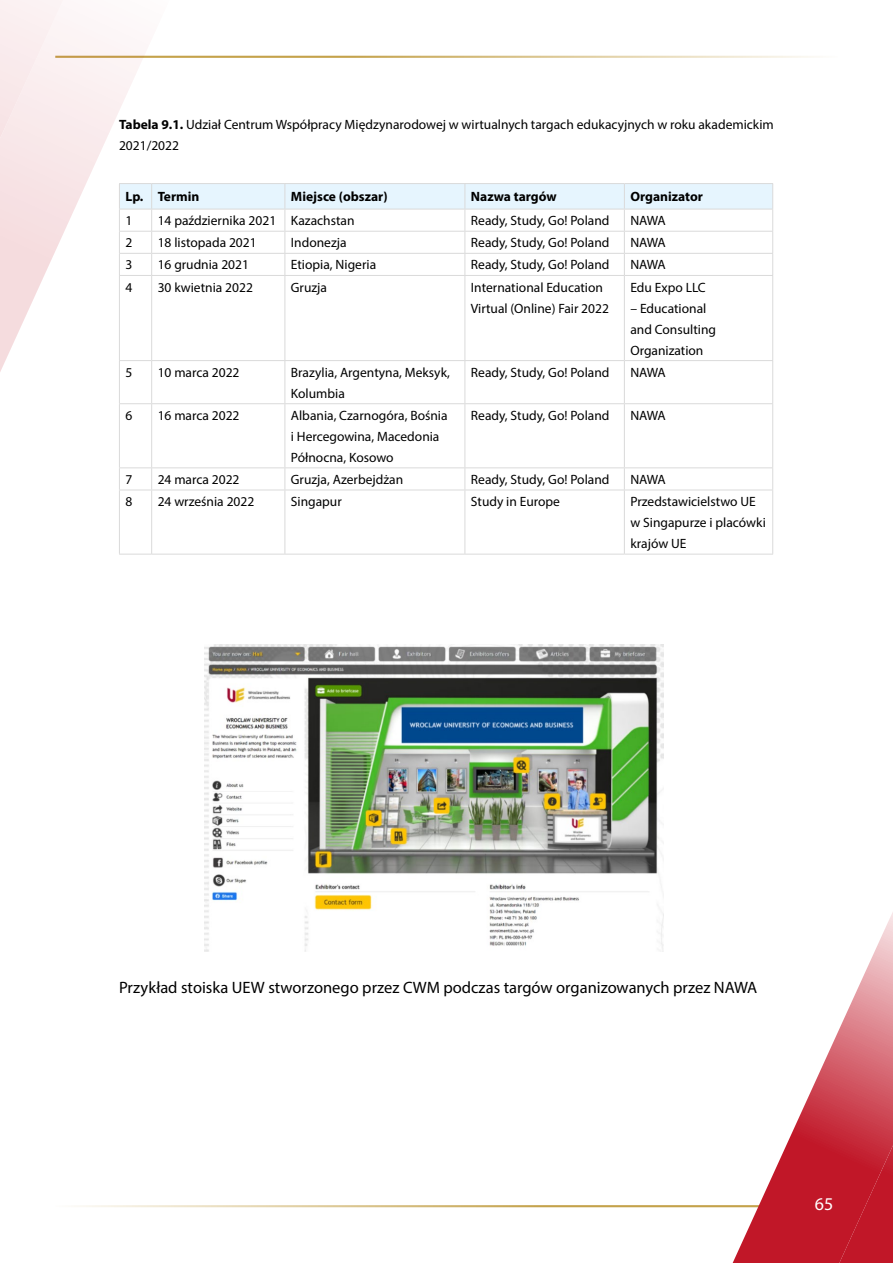
<style>
.page{position:relative;width:893px;height:1263px;background:#fff}
.page>*{position:absolute;margin:0;border:0;box-sizing:border-box;transform-origin:0 0}
.t1{font:18px "Myriad Pro";color:#fff}
.t2{font:16.5px "Myriad Pro";color:#000}
.t3{font:13.5px/21px "Myriad Pro";color:#000}
.t4{font:700 13.5px "Myriad Pro";color:#000}
.s1{font-weight:700}
</style>
<div class="page">
<hr style="left:55px;top:56px;width:783px;height:2px;background:#c4a24b">
<hr style="left:55px;top:1205px;width:776px;height:2px;background:#c4a24b">
<svg style="left:103px;top:42px;width:74px;height:512px"></svg>
<svg style="left:0;top:0;width:103px;height:372px"></svg>
<svg style="left:716px;top:912px;width:177px;height:351px"></svg>
<hr style="left:119px;top:183px;width:33px;height:1px;background:#dadada">
<hr style="left:152px;top:183px;width:133px;height:1px;background:#dadada">
<hr style="left:285px;top:183px;width:180px;height:1px;background:#dadada">
<hr style="left:465px;top:183px;width:159px;height:1px;background:#dadada">
<hr style="left:624px;top:183px;width:149px;height:1px;background:#dadada">
<svg style="left:119px;top:184px;width:654px;height:91px"></svg>
<hr style="left:119px;top:275px;width:33px;height:1px;background:#dadada">
<hr style="left:119px;top:276px;width:1px;height:84px;background:#dadada">
<hr style="left:152px;top:275px;width:133px;height:1px;background:#dadada">
<hr style="left:151px;top:276px;width:1px;height:84px;background:#dadada">
<hr style="left:285px;top:275px;width:180px;height:1px;background:#dadada">
<hr style="left:285px;top:276px;width:1px;height:84px;background:#dadada">
<hr style="left:465px;top:275px;width:159px;height:1px;background:#dadada">
<hr style="left:465px;top:276px;width:1px;height:84px;background:#dadada">
<hr style="left:624px;top:275px;width:149px;height:1px;background:#dadada">
<hr style="left:624px;top:276px;width:1px;height:84px;background:#dadada">
<hr style="left:772px;top:276px;width:1px;height:84px;background:#dadada">
<hr style="left:119px;top:360px;width:33px;height:1px;background:#dadada">
<hr style="left:119px;top:361px;width:1px;height:42px;background:#dadada">
<hr style="left:152px;top:360px;width:133px;height:1px;background:#dadada">
<hr style="left:151px;top:361px;width:1px;height:42px;background:#dadada">
<hr style="left:285px;top:360px;width:180px;height:1px;background:#dadada">
<hr style="left:285px;top:361px;width:1px;height:42px;background:#dadada">
<hr style="left:465px;top:360px;width:159px;height:1px;background:#dadada">
<hr style="left:465px;top:361px;width:1px;height:42px;background:#dadada">
<hr style="left:624px;top:360px;width:149px;height:1px;background:#dadada">
<hr style="left:624px;top:361px;width:1px;height:42px;background:#dadada">
<hr style="left:772px;top:361px;width:1px;height:42px;background:#dadada">
<hr style="left:119px;top:403px;width:33px;height:1px;background:#dadada">
<hr style="left:119px;top:404px;width:1px;height:63px;background:#dadada">
<hr style="left:152px;top:403px;width:133px;height:1px;background:#dadada">
<hr style="left:151px;top:404px;width:1px;height:63px;background:#dadada">
<hr style="left:285px;top:403px;width:180px;height:1px;background:#dadada">
<hr style="left:285px;top:404px;width:1px;height:63px;background:#dadada">
<hr style="left:465px;top:403px;width:159px;height:1px;background:#dadada">
<hr style="left:465px;top:404px;width:1px;height:63px;background:#dadada">
<hr style="left:624px;top:403px;width:149px;height:1px;background:#dadada">
<hr style="left:624px;top:404px;width:1px;height:63px;background:#dadada">
<hr style="left:772px;top:404px;width:1px;height:63px;background:#dadada">
<hr style="left:119px;top:467px;width:33px;height:1px;background:#dadada">
<svg style="left:119px;top:468px;width:1px;height:22px"></svg>
<hr style="left:152px;top:467px;width:133px;height:1px;background:#dadada">
<svg style="left:151px;top:468px;width:1px;height:22px"></svg>
<hr style="left:285px;top:467px;width:180px;height:1px;background:#dadada">
<svg style="left:285px;top:468px;width:1px;height:22px"></svg>
<hr style="left:465px;top:467px;width:159px;height:1px;background:#dadada">
<svg style="left:465px;top:468px;width:1px;height:22px"></svg>
<hr style="left:624px;top:467px;width:149px;height:1px;background:#dadada">
<svg style="left:624px;top:468px;width:1px;height:22px"></svg>
<svg style="left:772px;top:468px;width:1px;height:22px"></svg>
<hr style="left:119px;top:490px;width:33px;height:1px;background:#dadada">
<hr style="left:119px;top:490px;width:1px;height:64px;background:#dadada">
<hr style="left:152px;top:490px;width:133px;height:1px;background:#dadada">
<hr style="left:151px;top:490px;width:1px;height:64px;background:#dadada">
<hr style="left:285px;top:490px;width:180px;height:1px;background:#dadada">
<hr style="left:285px;top:490px;width:1px;height:64px;background:#dadada">
<hr style="left:465px;top:490px;width:159px;height:1px;background:#dadada">
<hr style="left:465px;top:490px;width:1px;height:64px;background:#dadada">
<hr style="left:624px;top:490px;width:149px;height:1px;background:#dadada">
<hr style="left:624px;top:490px;width:1px;height:64px;background:#dadada">
<hr style="left:772px;top:490px;width:1px;height:64px;background:#dadada">
<hr style="left:119px;top:554px;width:33px;height:1px;background:#dadada">
<hr style="left:152px;top:554px;width:133px;height:1px;background:#dadada">
<hr style="left:285px;top:554px;width:180px;height:1px;background:#dadada">
<hr style="left:465px;top:554px;width:159px;height:1px;background:#dadada">
<hr style="left:624px;top:554px;width:149px;height:1px;background:#dadada">
<img style="left:204px;top:644px;width:459px;height:308px">
<p class="t3" style="left:119px;top:114px;width:656px"><span class="s1">Tabela 9.1.</span> Udział Centrum Współpracy Międzynarodowej w wirtualnych targach edukacyjnych w roku akademickim<br>2021/2022</p>
<p class="t4" style="left:125px;top:188px;width:76px">Lp. Termin</p>
<p class="t4" style="left:291px;top:188px;width:98px">Miejsce (obszar)</p>
<p class="t4" style="left:471px;top:188px;width:87px">Nazwa targów</p>
<p class="t4" style="left:630px;top:188px;width:74px">Organizator</p>
<p class="t3" style="left:125px;top:210px;width:8px">1</p>
<p class="t3" style="left:158px;top:210px;width:198px">14 października 2021 Kazachstan</p>
<p class="t3" style="left:471px;top:210px;width:140px">Ready, Study, Go! Poland</p>
<p class="t3" style="left:630px;top:210px;width:37px">NAWA</p>
<p class="t3" style="left:125px;top:232px;width:8px">2</p>
<p class="t3" style="left:158px;top:232px;width:101px">18 listopada 2021</p>
<p class="t3" style="left:291px;top:232px;width:57px">Indonezja</p>
<p class="t3" style="left:471px;top:232px;width:140px">Ready, Study, Go! Poland</p>
<p class="t3" style="left:630px;top:232px;width:37px">NAWA</p>
<p class="t3" style="left:125px;top:254px;width:8px">3</p>
<p class="t3" style="left:158px;top:254px;width:93px">16 grudnia 2021</p>
<p class="t3" style="left:291px;top:254px;width:87px">Etiopia, Nigeria</p>
<p class="t3" style="left:471px;top:254px;width:140px">Ready, Study, Go! Poland</p>
<p class="t3" style="left:630px;top:254px;width:37px">NAWA</p>
<p class="t3" style="left:125px;top:276px;width:8px">4</p>
<p class="t3" style="left:158px;top:276px;width:97px">30 kwietnia 2022</p>
<p class="t3" style="left:291px;top:276px;width:38px">Gruzja</p>
<p class="t3" style="left:471px;top:276px;width:140px">International Education<br>Virtual (Online) Fair 2022</p>
<p class="t3" style="left:630px;top:276px;width:77px">Edu Expo LLC</p>
<p class="t3" style="left:630px;top:297px;width:87px">– Educational and Consulting<br>Organization</p>
<p class="t3" style="left:125px;top:361px;width:8px">5</p>
<p class="t3" style="left:158px;top:361px;width:83px">10 marca 2022</p>
<p class="t3" style="left:291px;top:361px;width:161px">Brazylia, Argentyna, Meksyk,<br>Kolumbia</p>
<p class="t3" style="left:471px;top:361px;width:140px">Ready, Study, Go! Poland</p>
<p class="t3" style="left:630px;top:361px;width:37px">NAWA</p>
<p class="t3" style="left:125px;top:405px;width:8px">6</p>
<p class="t3" style="left:158px;top:405px;width:83px">16 marca 2022</p>
<p class="t3" style="left:291px;top:405px;width:158px">Albania, Czarnogóra, Bośnia i Hercegowina, Macedonia<br>Północna, Kosowo</p>
<p class="t3" style="left:471px;top:405px;width:140px">Ready, Study, Go! Poland</p>
<p class="t3" style="left:630px;top:405px;width:37px">NAWA</p>
<p class="t3" style="left:125px;top:469px;width:8px">7</p>
<p class="t3" style="left:158px;top:469px;width:83px">24 marca 2022</p>
<p class="t3" style="left:291px;top:469px;width:114px">Gruzja, Azerbejdżan</p>
<p class="t3" style="left:471px;top:469px;width:140px">Ready, Study, Go! Poland</p>
<p class="t3" style="left:630px;top:469px;width:37px">NAWA</p>
<p class="t3" style="left:125px;top:491px;width:8px">8</p>
<p class="t3" style="left:158px;top:491px;width:98px">24 września 2022</p>
<p class="t3" style="left:291px;top:491px;width:52px">Singapur</p>
<p class="t3" style="left:471px;top:491px;width:90px">Study in Europe</p>
<p class="t3" style="left:630px;top:491px;width:137px">Przedstawicielstwo UE w Singapurze i placówki krajów UE</p>
<p class="t2" style="left:119px;top:977px;width:640px">Przykład stoiska UEW stworzonego przez CWM podczas targów organizowanych przez NAWA</p>
<h1 class="t1" style="left:815px;top:1192px;width:20px">65</h1>
</div>
